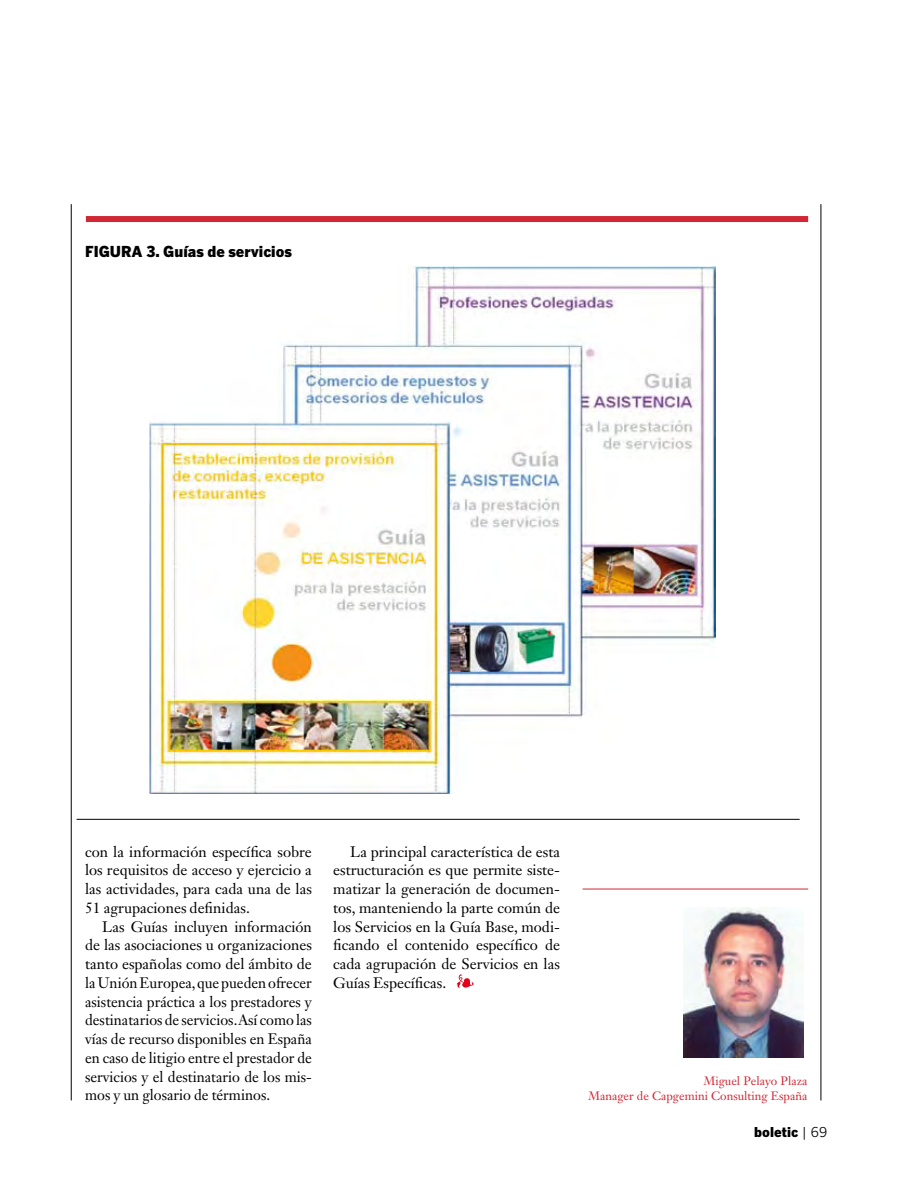
<style>
.page{position:relative;width:906px;height:1195px;background:#fff}
.page>*{position:absolute;margin:0;border:0;box-sizing:border-box;transform-origin:0 0}
.t1{font:15px/18.8px "Janson Text LT Std";color:#000;text-align:justify}
.t2{font:900 15px "Benton Gothic";color:#000}
.t3{font:900 13.5px "Benton Gothic";color:#000}
.t4{font:12px/15px "Janson Text LT Std";color:#d02734;text-align:right}
.s1{font-weight:400}
</style>
<div class="page">
<hr style="left:71px;top:204px;width:1px;height:896px;background:#000">
<hr style="left:820px;top:204px;width:1px;height:896px;background:#000">
<img style="left:150px;top:266px;width:565px;height:527px">
<div style="left:86px;top:216px;width:722px;height:6px;background:#d02734"></div>
<hr style="left:582px;top:889px;width:226px;height:1px;background:#d02734">
<img style="left:683px;top:907px;width:120px;height:150px">
<hr style="left:77px;top:819px;width:722px;height:1px;background:#000">
<svg style="left:457px;top:974px;width:16px;height:14px"></svg>
<p class="t2" style="left:85px;top:242px;width:208px">FIGURA 3. Guías de servicios</p>
<p class="t1" style="left:85px;top:842px;width:228px">con la información específica sobre los requisitos de acceso y ejercicio a las actividades, para cada una de las 51 agrupaciones definidas.</p>
<p class="t1" style="left:85px;top:917px;width:228px;text-indent:17px">Las Guías incluyen información de las asociaciones u organizaciones tanto españolas como del ámbito de la Unión Europea, que pueden ofrecer asistencia práctica a los prestadores y destinatarios de servicios. Así como las vías de recurso disponibles en España en caso de litigio entre el prestador de servicios y el destinatario de los mis&shy;mos y un glosario de términos.</p>
<p class="t1" style="left:333px;top:842px;width:228px;text-indent:17px">La principal característica de esta estructuración es que permite siste&shy;matizar la generación de documen&shy;tos, manteniendo la parte común de los Servicios en la Guía Base, modi&shy;ficando el contenido específico de cada agrupación de Servicios en las Guías Específicas.</p>
<p class="t4" style="left:588px;top:1074px;width:220px">Miguel Pelayo Plaza<br>Manager de Capgemini Consulting España</p>
<p class="t3" style="left:754px;top:1124px;width:73px">boletic <span class="s1">| 69</span></p>
</div>
